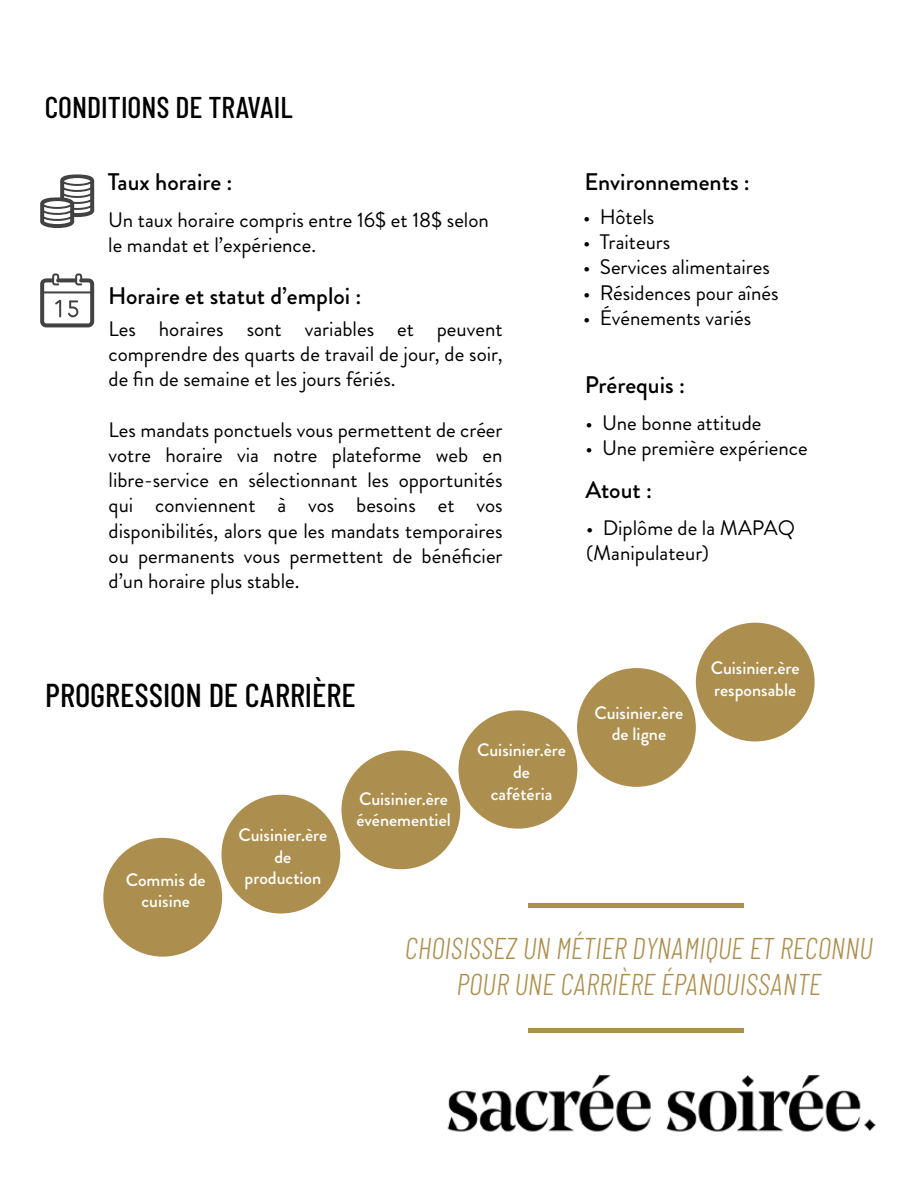
<style>
.page{position:relative;width:918px;height:1188px;background:#fff}
.page>*{position:absolute;margin:0;border:0;box-sizing:border-box;transform-origin:0 0}
.t1{font:500 33px "Barlow Condensed";color:#000}
.t2{font:italic 300 30px/36px "Barlow Condensed";color:#ac8f4e;text-align:center}
.t3{font:500 30px "Barlow Condensed";color:#000}
.t4{font:500 24px "Brandon Grotesque";color:#000}
.t5{font:21px/25.2px "Brandon Grotesque";color:#000}
.t6{font:500 18px/21.6px "Brandon Grotesque";color:#fff;text-align:center}
</style>
<div class="page">
<div style="left:528px;top:903px;width:216px;height:5px;background:#ac8f4e"></div>
<svg style="left:40px;top:174px;width:54px;height:54px"></svg>
<svg style="left:40px;top:273px;width:54px;height:54px"></svg>
<div style="left:103px;top:838px;width:119px;height:119px;background:#ac8f4e;border-radius:50%"></div>
<div style="left:342px;top:750px;width:118px;height:119px;background:#ac8f4e;border-radius:50%"></div>
<div style="left:221px;top:795px;width:119px;height:119px;background:#ac8f4e;border-radius:50%"></div>
<div style="left:577px;top:668px;width:119px;height:119px;background:#ac8f4e;border-radius:50%"></div>
<div style="left:459px;top:710px;width:118px;height:119px;background:#ac8f4e;border-radius:50%"></div>
<div style="left:696px;top:623px;width:119px;height:118px;background:#ac8f4e;border-radius:50%"></div>
<img style="left:447px;top:1028px;width:429px;height:104px">
<h2 class="t3" style="left:45px;top:89px;width:249px">CONDITIONS DE TRAVAIL</h2>
<p class="t4" style="left:108px;top:165px;width:126px">Taux horaire :</p>
<p class="t5" style="left:108px;top:207px;width:382px">Un taux horaire compris entre 16$ et 18$ selon le mandat et l’expérience.</p>
<p class="t4" style="left:108px;top:279px;width:255px">Horaire et statut d’emploi :</p>
<p class="t5" style="left:109px;top:317px;width:396px;text-align:justify">Les horaires sont variables et peuvent comprendre des quarts de travail de jour, de soir, de fin de semaine et les jours fériés.</p>
<p class="t5" style="left:109px;top:417px;width:396px;text-align:justify">Les mandats ponctuels vous permettent de créer votre horaire via notre plateforme web en libre-service en sélectionnant les opportunités qui conviennent à vos besoins et vos disponibilités, alors que les mandats temporaires ou permanents vous permettent de bénéficier d’un horaire plus stable.</p>
<p class="t4" style="left:584px;top:165px;width:167px">Environnements :</p>
<p class="t5" style="left:583px;top:204px;width:73px">• Hôtels</p>
<p class="t5" style="left:583px;top:230px;width:89px">• Traiteurs</p>
<p class="t5" style="left:583px;top:255px;width:188px">• Services alimentaires</p>
<p class="t5" style="left:583px;top:280px;width:197px">• Résidences pour aînés</p>
<p class="t5" style="left:583px;top:305px;width:170px">• Événements variés</p>
<p class="t4" style="left:585px;top:368px;width:102px">Prérequis :</p>
<p class="t5" style="left:585px;top:410px;width:178px">• Une bonne attitude</p>
<p class="t5" style="left:585px;top:435px;width:224px">• Une première expérience</p>
<p class="t4" style="left:585px;top:473px;width:68px">Atout :</p>
<p class="t5" style="left:586px;top:515px;width:210px">• Diplôme de la MAPAQ (Manipulateur)</p>
<h1 class="t1" style="left:45px;top:675px;width:312px">PROGRESSION DE CARRIÈRE</h1>
<p class="t6" style="left:126px;top:869px;width:81px">Commis de cuisine</p>
<p class="t6" style="left:238px;top:825px;width:90px">Cuisinier.ère de production</p>
<p class="t6" style="left:356px;top:788px;width:96px;text-align:left">Cuisinier.ère événementiel</p>
<p class="t6" style="left:477px;top:740px;width:90px">Cuisinier.ère de<br>cafétéria</p>
<p class="t6" style="left:595px;top:702px;width:90px">Cuisinier.ère de ligne</p>
<p class="t6" style="left:711px;top:658px;width:90px;text-align:left">Cuisinier.ère responsable</p>
<h2 class="t2" style="left:405px;top:929px;width:470px">CHOISISSEZ UN MÉTIER DYNAMIQUE ET RECONNU<br>POUR UNE CARRIÈRE ÉPANOUISSANTE</h2>
</div>
